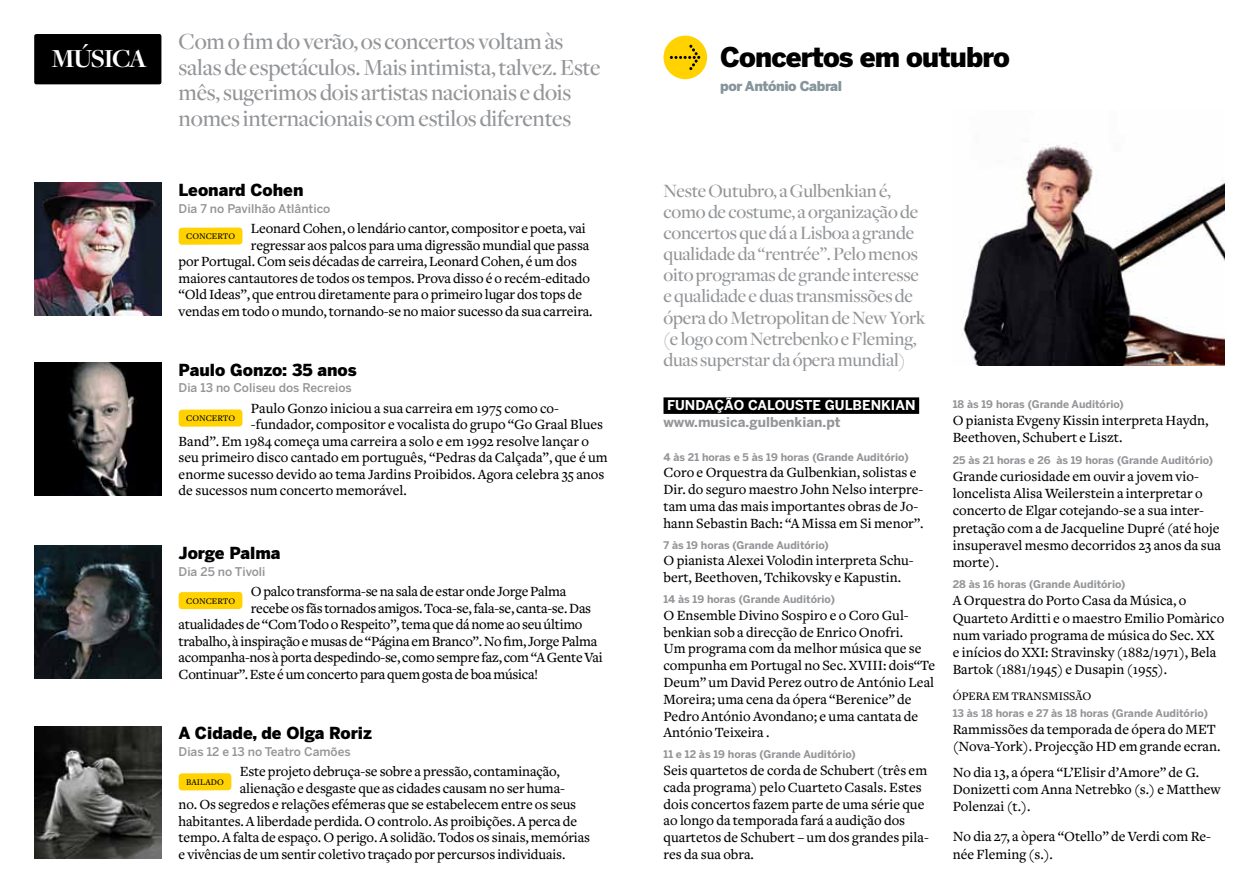
<style>
.page{position:relative;width:1259px;height:893px;background:#fff}
.page>*{position:absolute;margin:0;border:0;box-sizing:border-box;transform-origin:0 0}
.t1{font:900 27px "Benton Sans";letter-spacing:-.03em;color:#000}
.t2{font:700 27px "Freight Disp";letter-spacing:-.05em;color:#fff}
.t3{font:500 24px/25.5px "Freight Disp";letter-spacing:-.01em;color:#939598}
.t4{font:500 19.5px/21px "Freight Disp";letter-spacing:-.01em;color:#939598}
.t5{font:900 16.5px "Benton Sans";color:#000}
.t6{font:500 14.7px/16.8px "Freight Text";color:#000}
.t7{font:500 14.7px "Freight Text";letter-spacing:-.02em;color:#000}
.t8{font:700 13.5px "Benton Sans";color:#fff}
.t9{font:700 13.5px "Benton Sans";color:#939598}
.t10{font:900 13.5px "Benton Sans";letter-spacing:-.03em;color:#86959b}
.t11{font:500 12px "Benton Sans";color:#939598}
.t12{font:500 12px "Freight Text";color:#000}
.t13{font:700 10.5px "Benton Sans";color:#939598}
.t14{font:500 9px "Freight Text";color:#000}
</style>
<div class="page">
<div style="left:34px;top:34px;width:127px;height:50px;background:#000;border-radius:2px"></div>
<img style="left:34px;top:183px;width:128px;height:133px">
<img style="left:34px;top:363px;width:128px;height:132px">
<img style="left:34px;top:546px;width:128px;height:133px">
<img style="left:34px;top:726px;width:128px;height:133px">
<div style="left:663px;top:36px;width:44px;height:43px;background:#ffd200;border-radius:50%"></div>
<svg style="left:670px;top:45px;width:30px;height:25px"></svg>
<div style="left:663px;top:397px;width:256px;height:17px;background:#000"></div>
<div style="left:179px;top:228px;width:63px;height:17px;background:#ffd200;border-radius:3px"></div>
<div style="left:179px;top:409px;width:63px;height:18px;background:#ffd200;border-radius:3px"></div>
<div style="left:179px;top:592px;width:63px;height:17px;background:#ffd200;border-radius:3px"></div>
<div style="left:179px;top:773px;width:52px;height:17px;background:#ffd200;border-radius:3px"></div>
<img style="left:962px;top:144px;width:263px;height:222px">
<h1 class="t2" style="left:52px;top:44px;width:97px">MÚSICA</h1>
<h2 class="t3" style="left:179px;top:29px;width:423px">Com o fim do verão, os concertos voltam às salas de espetáculos. Mais intimista, talvez. Este mês, sugerimos dois artistas nacionais e dois nomes internacionais com estilos diferentes</h2>
<p class="t5" style="left:179px;top:180px;width:126px">Leonard Cohen</p>
<p class="t11" style="left:179px;top:201px;width:153px">Dia 7 no Pavilhão Atlântico</p>
<p class="t6" style="left:251px;top:221px;width:336px">Leonard Cohen, o lendário cantor, compositor e poeta, vai</p>
<p class="t6" style="left:251px;top:237px;width:340px">regressar aos palcos para uma digressão mundial que passa</p>
<p class="t6" style="left:179px;top:254px;width:400px">por Portugal. Com seis décadas de carreira, Leonard Cohen, é um dos</p>
<p class="t6" style="left:179px;top:270px;width:413px">maiores cantautores de todos os tempos. Prova disso é o recém-editado</p>
<p class="t6" style="left:179px;top:287px;width:405px">“Old Ideas”, que entrou diretamente para o primeiro lugar dos tops de</p>
<p class="t6" style="left:179px;top:303px;width:415px">vendas em todo o mundo, tornando-se no maior sucesso da sua carreira.</p>
<p class="t14" style="left:186px;top:231px;width:7px">concerto</p>
<p class="t5" style="left:179px;top:360px;width:180px">Paulo Gonzo: 35 anos</p>
<p class="t11" style="left:179px;top:381px;width:175px">Dia 13 no Coliseu dos Recreios</p>
<p class="t6" style="left:251px;top:400px;width:309px">Paulo Gonzo iniciou a sua carreira em 1975 como co-</p>
<p class="t6" style="left:251px;top:417px;width:354px">-fundador, compositor e vocalista do grupo “Go Graal Blues</p>
<p class="t6" style="left:179px;top:433px;width:412px">Band”. Em 1984 começa uma carreira a solo e em 1992 resolve lançar o</p>
<p class="t6" style="left:179px;top:450px;width:430px">seu primeiro disco cantado em português, “Pedras da Calçada”, que é um</p>
<p class="t6" style="left:179px;top:466px;width:427px">enorme sucesso devido ao tema Jardins Proibidos. Agora celebra 35 anos</p>
<p class="t6" style="left:179px;top:483px;width:230px">de sucessos num concerto memorável.</p>
<p class="t14" style="left:186px;top:413px;width:7px">concerto</p>
<p class="t5" style="left:179px;top:543px;width:103px">Jorge Palma</p>
<p class="t11" style="left:179px;top:564px;width:88px">Dia 25 no Tivoli</p>
<p class="t7" style="left:251px;top:584px;width:317px">O palco transforma-se na sala de estar onde Jorge Palma</p>
<p class="t7" style="left:251px;top:600px;width:342px">recebe os fãs tornados amigos. Toca-se, fala-se, canta-se. Das</p>
<p class="t7" style="left:179px;top:617px;width:405px">atualidades de “Com Todo o Respeito”, tema que dá nome ao seu último</p>
<p class="t7" style="left:179px;top:633px;width:420px">trabalho, à inspiração e musas de “Página em Branco”. No fim, Jorge Palma</p>
<p class="t7" style="left:179px;top:650px;width:425px">acompanha-nos à porta despedindo-se, como sempre faz, com “A Gente Vai</p>
<p class="t7" style="left:179px;top:666px;width:361px">Continuar”. Este é um concerto para quem gosta de boa música!</p>
<p class="t14" style="left:186px;top:596px;width:7px">concerto</p>
<p class="t5" style="left:179px;top:723px;width:195px">A Cidade, de Olga Roriz</p>
<p class="t11" style="left:179px;top:744px;width:173px">Dias 12 e 13 no Teatro Camões</p>
<p class="t6" style="left:240px;top:764px;width:321px">Este projeto debruça-se sobre a pressão, contaminação,</p>
<p class="t6" style="left:240px;top:780px;width:326px">alienação e desgaste que as cidades causam no ser huma-</p>
<p class="t6" style="left:179px;top:797px;width:399px">no. Os segredos e relações efémeras que se estabelecem entre os seus</p>
<p class="t6" style="left:179px;top:813px;width:400px">habitantes. A liberdade perdida. O controlo. As proibições. A perca de</p>
<p class="t6" style="left:179px;top:830px;width:413px">tempo. A falta de espaço. O perigo. A solidão. Todos os sinais, memórias</p>
<p class="t6" style="left:179px;top:846px;width:388px">e vivências de um sentir coletivo traçado por percursos individuais.</p>
<p class="t14" style="left:186px;top:777px;width:7px">bailado</p>
<h1 class="t1" style="left:720px;top:41px;width:291px">Concertos em outubro</h1>
<p class="t10" style="left:720px;top:78px;width:123px">por António Cabral</p>
<p class="t4" style="left:663px;top:181px;width:264px">Neste Outubro, a Gulbenkian é, como de costume, a organização de concertos que dá a Lisboa a grande qualidade da “rentrée”. Pelo menos oito programas de grande interesse e qualidade e duas transmissões de ópera do Metropolitan de New York (e logo com Netrebenko e Fleming, duas superstar da ópera mundial)</p>
<p class="t8" style="left:667px;top:397px;width:250px">FUNDAÇÃO CALOUSTE GULBENKIAN</p>
<p class="t9" style="left:663px;top:414px;width:179px">www.musica.gulbenkian.pt</p>
<p class="t13" style="left:663px;top:450px;width:246px">4 às 21 horas e 5 às 19 horas (Grande Auditório)</p>
<p class="t6" style="left:663px;top:465px;width:262px">Coro e Orquestra da Gulbenkian, solistas e Dir. do seguro maestro John Nelso interpre&shy;tam uma das mais importantes obras de Jo&shy;hann Sebastin Bach: “A Missa em Si menor”.</p>
<p class="t13" style="left:663px;top:538px;width:167px">7 às 19 horas (Grande Auditório)</p>
<p class="t6" style="left:663px;top:553px;width:252px">O pianista Alexei Volodin interpreta Schu&shy;bert, Beethoven, Tchikovsky e Kapustin.</p>
<p class="t13" style="left:663px;top:593px;width:173px">14 às 19 horas (Grande Auditório)</p>
<p class="t6" style="left:663px;top:607px;width:273px">O Ensemble Divino Sospiro e o Coro Gul&shy;benkian sob a direcção de Enrico Onofri.<br>Um programa com da melhor música que se compunha em Portugal no Sec. XVIII: dois“Te Deum” um David Perez outro de António Leal Moreira; uma cena da ópera “Berenice” de Pedro António Avondano; e uma cantata de António Teixeira .</p>
<p class="t13" style="left:663px;top:748px;width:194px">11 e 12 às 19 horas (Grande Auditório)</p>
<p class="t6" style="left:663px;top:762px;width:267px">Seis quartetos de corda de Schubert (três em cada programa) pelo Cuarteto Casals. Estes dois concertos fazem parte de uma série que ao longo da temporada fará a audição dos quartetos de Schubert – um dos grandes pila&shy;res da sua obra.</p>
<p class="t13" style="left:952px;top:398px;width:173px">18 às 19 horas (Grande Auditório)</p>
<p class="t6" style="left:952px;top:412px;width:257px;line-height:17.2px">O pianista Evgeny Kissin interpreta Haydn,<br>Beethoven, Schubert e Liszt.</p>
<p class="t13" style="left:952px;top:454px;width:262px">25 às 21 horas e 26 às 19 horas (Grande Auditório)</p>
<p class="t6" style="left:952px;top:468px;width:270px;line-height:17.2px">Grande curiosidade em ouvir a jovem vio&shy;loncelista Alisa Weilerstein a interpretar o concerto de Elgar cotejando-se a sua inter&shy;pretação com a de Jacqueline Dupré (até hoje insuperavel mesmo decorridos 23 anos da sua morte).</p>
<p class="t13" style="left:952px;top:578px;width:174px">28 às 16 horas (Grande Auditório)</p>
<p class="t6" style="left:952px;top:592px;width:273px;line-height:17.2px">A Orquestra do Porto Casa da Música, o Quarteto Arditti e o maestro Emilio Pomàrico num variado programa de música do Sec. XX e inícios do XXI: Stravinsky (1882/1971), Bela Bartok (1881/1945) e Dusapin (1955).</p>
<p class="t12" style="left:952px;top:690px;width:17px">Ópera</p>
<p class="t12" style="left:992px;top:690px;width:35px">em Transmiss</p>
<p class="t12" style="left:1075px;top:690px;width:15px">ão</p>
<p class="t13" style="left:952px;top:707px;width:257px">13 às 18 horas e 27 às 18 horas (Grande Auditório)</p>
<p class="t6" style="left:952px;top:721px;width:269px;line-height:17.2px">Rammissões da temporada de ópera do MET (Nova-York). Projecção HD em grande ecran.</p>
<p class="t6" style="left:952px;top:764px;width:269px;line-height:17.2px">No dia 13, a ópera “L’Elisir d’Amore” de G.<br>Donizetti com Anna Netrebko (s.) e Matthew<br>Polenzai (t.).</p>
<p class="t6" style="left:952px;top:828px;width:260px;line-height:17.7px">No dia 27, a òpera “Otello” de Verdi com Re&shy;née Fleming (s.).</p>
</div>
